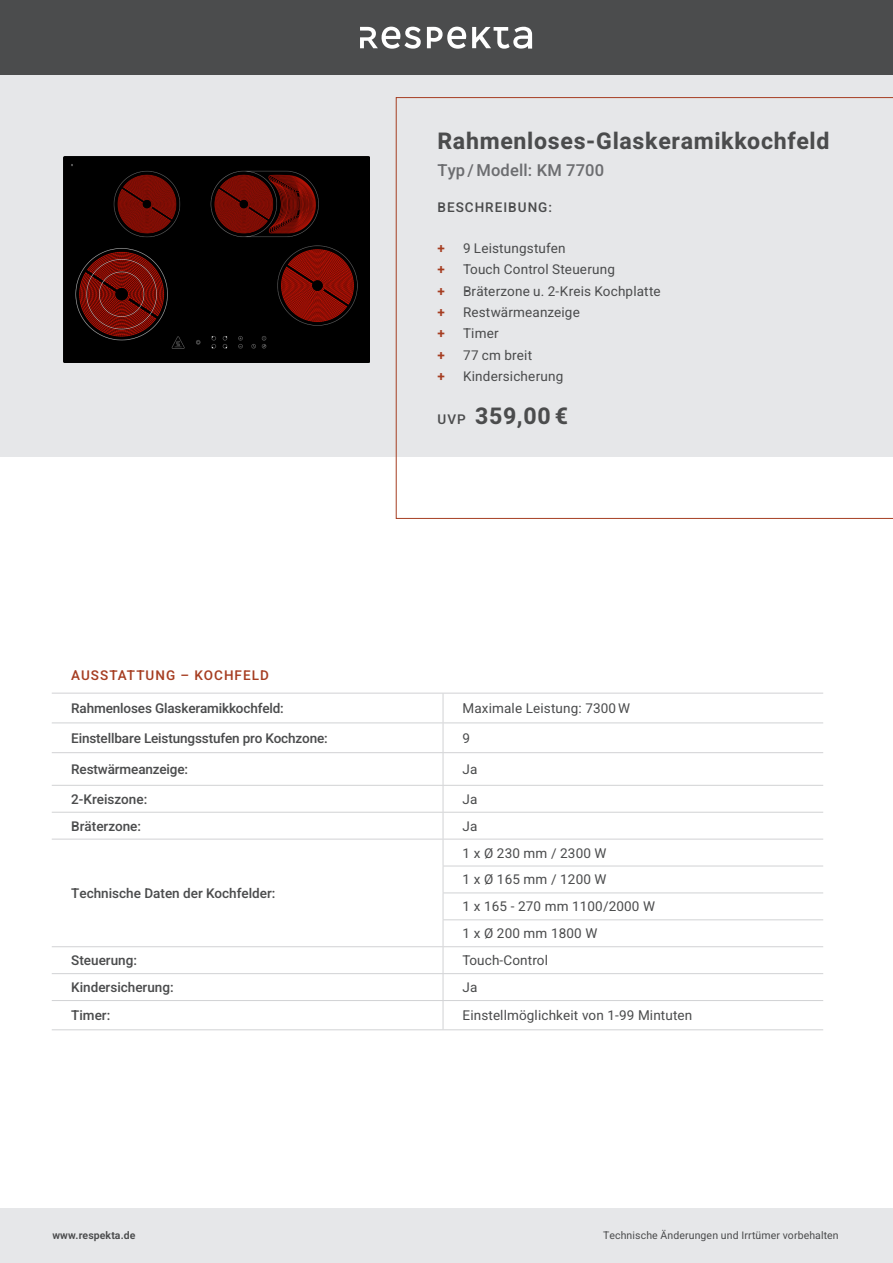
<style>
.page{position:relative;width:893px;height:1263px;background:#fff}
.page>*{position:absolute;margin:0;border:0;box-sizing:border-box;transform-origin:0 0}
.t1{font:700 23.1px "Heebo";letter-spacing:.03em;color:#4b4c4d}
.t2{font:500 16.5px "Heebo";letter-spacing:.01em;color:#6c6d70}
.Absatzformat_2{font:13.5px "Heebo";letter-spacing:.01em;color:#4b4c4d}
.t3{font:500 13.5px "Heebo";letter-spacing:-.01em;color:#4b4c4d}
.t4{font:500 13.5px "Heebo";letter-spacing:.075em;color:#a63e22}
.t5{font:500 13.5px "Heebo";letter-spacing:.075em;color:#4b4c4d}
.Absatzformat_2-2{font:600 13.5px "Heebo";color:#a63e22}
.t6{font:10.5px "Heebo";letter-spacing:.01em;color:#4b4c4d}
.t7{font:600 10.5px "Heebo";letter-spacing:.01em;color:#4b4c4d}
.s1{font-weight:500;font-size:13.5px}
</style>
<div class="page">
<div style="left:0;top:0;width:893px;height:75px;background:#4b4c4d"></div>
<svg style="left:360px;top:27px;width:61px;height:22px"></svg>
<svg style="left:427px;top:27px;width:39px;height:22px"></svg>
<svg style="left:472px;top:27px;width:60px;height:22px"></svg>
<div style="left:0;top:1208px;width:893px;height:55px;background:#e6e7e9"></div>
<div style="left:0;top:75px;width:893px;height:382px;background:#e6e7e9"></div>
<svg style="left:396px;top:97px;width:497px;height:422px"></svg>
<svg style="left:443px;top:694px;width:1px;height:58px"></svg>
<hr style="left:443px;top:753px;width:1px;height:32px;background:#d1d2d4">
<svg style="left:443px;top:786px;width:1px;height:243px"></svg>
<hr style="left:52px;top:693px;width:391px;height:1px;background:#d1d2d4">
<hr style="left:443px;top:693px;width:380px;height:1px;background:#d1d2d4">
<hr style="left:52px;top:722px;width:391px;height:1px;background:#d1d2d4">
<hr style="left:443px;top:722px;width:380px;height:1px;background:#d1d2d4">
<hr style="left:52px;top:752px;width:391px;height:1px;background:#d1d2d4">
<hr style="left:443px;top:752px;width:380px;height:1px;background:#d1d2d4">
<hr style="left:52px;top:785px;width:391px;height:1px;background:#d1d2d4">
<hr style="left:443px;top:785px;width:380px;height:1px;background:#d1d2d4">
<hr style="left:52px;top:812px;width:391px;height:1px;background:#d1d2d4">
<hr style="left:443px;top:812px;width:380px;height:1px;background:#d1d2d4">
<hr style="left:52px;top:839px;width:391px;height:1px;background:#d1d2d4">
<hr style="left:443px;top:839px;width:380px;height:1px;background:#d1d2d4">
<hr style="left:443px;top:866px;width:380px;height:1px;background:#d1d2d4">
<hr style="left:443px;top:892px;width:380px;height:1px;background:#d1d2d4">
<hr style="left:443px;top:919px;width:380px;height:1px;background:#d1d2d4">
<hr style="left:52px;top:946px;width:391px;height:1px;background:#d1d2d4">
<hr style="left:443px;top:946px;width:380px;height:1px;background:#d1d2d4">
<hr style="left:52px;top:973px;width:391px;height:1px;background:#d1d2d4">
<hr style="left:443px;top:973px;width:380px;height:1px;background:#d1d2d4">
<hr style="left:52px;top:1000px;width:391px;height:1px;background:#d1d2d4">
<hr style="left:443px;top:1000px;width:380px;height:1px;background:#d1d2d4">
<hr style="left:52px;top:1029px;width:391px;height:1px;background:#d1d2d4">
<hr style="left:443px;top:1029px;width:380px;height:1px;background:#d1d2d4">
<img style="left:63px;top:157px;width:307px;height:205px">
<p class="t1" style="left:437px;top:125px;width:394px">Rahmenloses-Glaskeramikkochfeld</p>
<p class="t2" style="left:437px;top:158px;width:168px">Typ /Modell: KM 7700</p>
<p class="t5" style="left:437px;top:198px;width:116px">BESCHREIBUNG:</p>
<p class="Absatzformat_2-2" style="left:437px;top:239px;width:9px">+</p>
<p class="Absatzformat_2" style="left:463px;top:239px;width:104px">9 Leistungstufen</p>
<p class="Absatzformat_2-2" style="left:437px;top:260px;width:9px">+</p>
<p class="Absatzformat_2" style="left:463px;top:260px;width:154px">Touch Control Steuerung</p>
<p class="Absatzformat_2-2" style="left:437px;top:281px;width:9px">+</p>
<p class="Absatzformat_2" style="left:463px;top:281px;width:199px">Bräterzone u. 2-Kreis Kochplatte</p>
<p class="Absatzformat_2-2" style="left:437px;top:303px;width:9px">+</p>
<p class="Absatzformat_2" style="left:463px;top:303px;width:118px">Restwärmeanzeige</p>
<p class="Absatzformat_2-2" style="left:437px;top:324px;width:9px">+</p>
<p class="Absatzformat_2" style="left:463px;top:324px;width:37px">Timer</p>
<p class="Absatzformat_2-2" style="left:437px;top:345px;width:9px">+</p>
<p class="Absatzformat_2" style="left:463px;top:345px;width:71px">77 cm breit</p>
<p class="Absatzformat_2-2" style="left:437px;top:367px;width:9px">+</p>
<p class="Absatzformat_2" style="left:463px;top:367px;width:102px">Kindersicherung</p>
<p class="t1" style="left:437px;top:399px;width:132px"><span class="s1">UVP</span> 359,00 €</p>
<p class="t4" style="left:71px;top:666px;width:199px">AUSSTATTUNG – KOCHFELD</p>
<p class="t3" style="left:71px;top:699px;width:214px">Rahmenloses Glaskeramikkochfeld:</p>
<p class="Absatzformat_2" style="left:462px;top:699px;width:169px">Maximale Leistung: 7300W</p>
<p class="t3" style="left:71px;top:729px;width:258px">Einstellbare Leistungsstufen pro Kochzone:</p>
<p class="Absatzformat_2" style="left:462px;top:729px;width:9px">9</p>
<p class="t3" style="left:71px;top:760px;width:118px">Restwärmeanzeige:</p>
<p class="Absatzformat_2" style="left:462px;top:760px;width:16px">Ja</p>
<p class="t3" style="left:71px;top:789px;width:78px">2-Kreiszone:</p>
<p class="Absatzformat_2" style="left:462px;top:789px;width:16px">Ja</p>
<p class="t3" style="left:71px;top:816px;width:71px">Bräterzone:</p>
<p class="Absatzformat_2" style="left:462px;top:816px;width:16px">Ja</p>
<p class="t3" style="left:71px;top:884px;width:206px">Technische Daten der Kochfelder:</p>
<p class="Absatzformat_2" style="left:462px;top:843px;width:146px">1 x Ø 230 mm / 2300 W</p>
<p class="Absatzformat_2" style="left:462px;top:870px;width:146px">1 x Ø 165 mm / 1200 W</p>
<p class="Absatzformat_2" style="left:462px;top:897px;width:194px">1 x 165 - 270 mm 1100/2000 W</p>
<p class="Absatzformat_2" style="left:462px;top:924px;width:136px">1 x Ø 200 mm 1800 W</p>
<p class="t3" style="left:71px;top:951px;width:67px">Steuerung:</p>
<p class="Absatzformat_2" style="left:462px;top:951px;width:87px">Touch-Control</p>
<p class="t3" style="left:71px;top:978px;width:104px">Kindersicherung:</p>
<p class="Absatzformat_2" style="left:462px;top:978px;width:16px">Ja</p>
<p class="t3" style="left:71px;top:1006px;width:41px">Timer:</p>
<p class="Absatzformat_2" style="left:462px;top:1006px;width:231px">Einstellmöglichkeit von 1-99 Mintuten</p>
<p class="t7" style="left:52px;top:1228px;width:85px">www.respekta.de</p>
<p class="t6" style="left:603px;top:1228px;width:237px">Technische Änderungen und Irrtümer vorbehalten</p>
</div>
